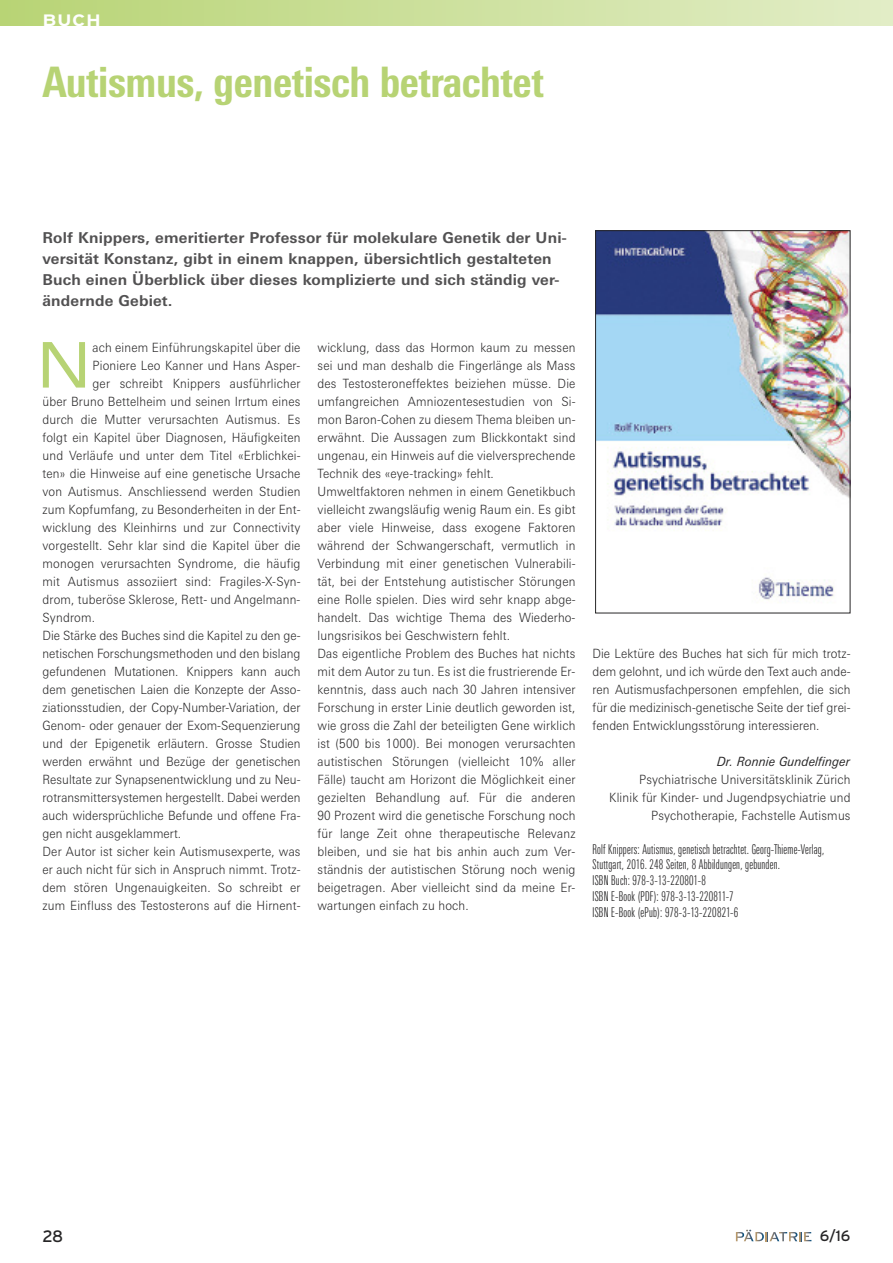
<style>
.page{position:relative;width:893px;height:1263px;background:#fff}
.page>*{position:absolute;margin:0;border:0;box-sizing:border-box;transform-origin:0 0}
.t1{font:63px "Linotype Univers Extd";color:#b7d374}
.t2{font:800 condensed 42px "Linotype Univers";letter-spacing:-.01em;color:#b7d374}
.t3{font:700 16.5px "Interstate";color:#fff;scale:1.2 1}
.t4{font:16.5px "Interstate";color:#272627}
.t5{font:700 15px/21px "Linotype Univers Basic";letter-spacing:.01em;color:#525152}
.t6{font:15px "Interstate";color:#272627}
.t7{font:300 13.5px/15.8px "Linotype Univers Comp";letter-spacing:.015em;color:#272627}
.t8{font:300 12.75px/18px "Linotype Univers Basic";letter-spacing:.015em;color:#272627;scale:.92 1}
.t9{font:italic 12.75px "Linotype Univers Basic";letter-spacing:.015em;color:#272627;scale:.92 1}
</style>
<div class="page">
<div style="left:0;top:0;width:893px;height:26px;background:linear-gradient(to right,#b8d475,#e2edc7)"></div>
<svg style="left:736px;top:1230px;width:75px;height:11px"></svg>
<img style="left:597px;top:232px;width:251px;height:368px">
<div style="left:595px;top:230px;width:255px;height:383px;border:1px solid #272627"></div>
<p class="t3" style="left:43px;top:11px;width:50px">BUCH</p>
<h2 class="t2" style="left:43px;top:68px;width:503px">Autismus, genetisch betrachtet</h2>
<p class="t5" style="left:43px;top:228px;width:526px">Rolf Knippers, emeritierter Professor für molekulare Genetik der Uni&shy;versität Konstanz, gibt in einem knappen, übersichtlich gestalteten Buch einen Überblick über dieses komplizierte und sich ständig ver&shy;ändernde Gebiet.</p>
<h1 class="t1" style="left:37px;top:342px;width:56px">N</h1>
<p class="t8" style="left:92px;top:339px;width:228px">ach einem Einführungskapitel über die</p>
<p class="t8" style="left:92px;top:357px;width:227px">Pioniere Leo Kanner und Hans Asper-</p>
<p class="t8" style="left:92px;top:375px;width:228px">ger schreibt Knippers ausführlicher</p>
<p class="t8" style="left:43px;top:393px;width:282px">über Bruno Bettelheim und seinen Irrtum eines</p>
<p class="t8" style="left:43px;top:411px;width:282px">durch die Mutter verursachten Autismus. Es</p>
<p class="t8" style="left:43px;top:429px;width:282px">folgt ein Kapitel über Diagnosen, Häufigkeiten</p>
<p class="t8" style="left:43px;top:447px;width:282px">und Verläufe und unter dem Titel «Erblichkei-</p>
<p class="t8" style="left:43px;top:465px;width:282px">ten» die Hinweise auf eine genetische Ursache</p>
<p class="t8" style="left:43px;top:483px;width:282px">von Autismus. Anschliessend werden Studien</p>
<p class="t8" style="left:43px;top:501px;width:282px">zum Kopfumfang, zu Besonderheiten in der Ent-</p>
<p class="t8" style="left:43px;top:519px;width:282px">wicklung des Kleinhirns und zur Connectivity</p>
<p class="t8" style="left:43px;top:537px;width:282px">vorgestellt. Sehr klar sind die Kapitel über die</p>
<p class="t8" style="left:43px;top:555px;width:282px">monogen verursachten Syndrome, die häufig</p>
<p class="t8" style="left:43px;top:573px;width:282px">mit Autismus assoziiert sind: Fragiles-X-Syn-</p>
<p class="t8" style="left:43px;top:591px;width:282px">drom, tuberöse Sklerose, Rett- und Angelmann-</p>
<p class="t8" style="left:43px;top:609px;width:59px">Syndrom.</p>
<p class="t8" style="left:43px;top:627px;width:282px">Die Stärke des Buches sind die Kapitel zu den ge-</p>
<p class="t8" style="left:43px;top:645px;width:282px">netischen Forschungsmethoden und den bislang</p>
<p class="t8" style="left:43px;top:663px;width:282px">gefundenen Mutationen. Knippers kann auch</p>
<p class="t8" style="left:43px;top:681px;width:282px">dem genetischen Laien die Konzepte der Asso-</p>
<p class="t8" style="left:43px;top:699px;width:282px">ziationsstudien, der Copy-Number-Variation, der</p>
<p class="t8" style="left:43px;top:717px;width:282px">Genom- oder genauer der Exom-Sequenzierung</p>
<p class="t8" style="left:43px;top:735px;width:282px">und der Epigenetik erläutern. Grosse Studien</p>
<p class="t8" style="left:43px;top:753px;width:282px">werden erwähnt und Bezüge der genetischen</p>
<p class="t8" style="left:43px;top:771px;width:282px">Resultate zur Synapsenentwicklung und zu Neu-</p>
<p class="t8" style="left:43px;top:789px;width:282px">rotransmittersystemen hergestellt. Dabei werden</p>
<p class="t8" style="left:43px;top:807px;width:282px">auch widersprüchliche Befunde und offene Fra-</p>
<p class="t8" style="left:43px;top:825px;width:152px">gen nicht ausgeklammert.</p>
<p class="t8" style="left:43px;top:843px;width:282px">Der Autor ist sicher kein Autismusexperte, was</p>
<p class="t8" style="left:43px;top:861px;width:282px">er auch nicht für sich in Anspruch nimmt. Trotz-</p>
<p class="t8" style="left:43px;top:879px;width:282px">dem stören Ungenauigkeiten. So schreibt er</p>
<p class="t8" style="left:43px;top:897px;width:282px">zum Einfluss des Testosterons auf die Hirnent-</p>
<p class="t8" style="left:318px;top:339px;width:282px">wicklung, dass das Hormon kaum zu messen sei und man deshalb die Fingerlänge als Mass des Testosteroneffektes beiziehen müsse. Die umfangreichen Amniozentesestudien von Si&shy;mon Baron-Cohen zu diesem Thema bleiben un&shy;erwähnt. Die Aussagen zum Blickkontakt sind ungenau, ein Hinweis auf die vielversprechende Technik des «eye-tracking» fehlt.<br>Umweltfaktoren nehmen in einem Genetikbuch vielleicht zwangsläufig wenig Raum ein. Es gibt aber viele Hinweise, dass exogene Faktoren während der Schwangerschaft, vermutlich in Verbindung mit einer genetischen Vulnerabili&shy;tät, bei der Entstehung autistischer Störungen eine Rolle spielen. Dies wird sehr knapp abge&shy;handelt. Das wichtige Thema des Wiederho&shy;lungsrisikos bei Geschwistern fehlt.<br>Das eigentliche Problem des Buches hat nichts mit dem Autor zu tun. Es ist die frustrierende Er&shy;kenntnis, dass auch nach 30 Jahren intensiver Forschung in erster Linie deutlich geworden ist, wie gross die Zahl der beteiligten Gene wirklich ist (500 bis 1000). Bei monogen verursachten autistischen Störungen (vielleicht 10% aller Fälle) taucht am Horizont die Möglichkeit einer gezielten Behandlung auf. Für die anderen 90 Prozent wird die genetische Forschung noch für lange Zeit ohne therapeutische Relevanz bleiben, und sie hat bis anhin auch zum Ver&shy;ständnis der autistischen Störung noch wenig beigetragen. Aber vielleicht sind da meine Er&shy;wartungen einfach zu hoch.</p>
<p class="t8" style="left:593px;top:645px;width:282px;text-align:justify">Die Lektüre des Buches hat sich für mich trotz&shy;dem gelohnt, und ich würde den Text auch ande&shy;ren Autismusfachpersonen empfehlen, die sich für die medizinisch-genetische Seite der tief grei&shy;fenden Entwicklungsstörung interessieren.</p>
<p class="t9" style="left:717px;top:757px;width:146px">Dr. Ronnie Gundelfinger</p>
<p class="t8" style="left:609px;top:771px;width:264px;text-align:right">Psychiatrische Universitätsklinik Zürich<br>Klinik für Kinder- und Jugendpsychiatrie und<br>Psychotherapie, Fachstelle Autismus</p>
<p class="t7" style="left:592px;top:842px;width:233px">Rolf Knippers: Autismus, genetisch betrachtet. Georg-Thieme-Verlag, Stuttgart, 2016. 248 Seiten, 8 Abbildungen, gebunden.<br>ISBN Buch: 978-3-13-220801-8<br>ISBN E-Book (PDF): 978-3-13-220811-7<br>ISBN E-Book (ePub): 978-3-13-220821-6</p>
<p class="t4" style="left:43px;top:1226px;width:22px">28</p>
<p class="t6" style="left:820px;top:1227px;width:32px">6/16</p>
</div>
